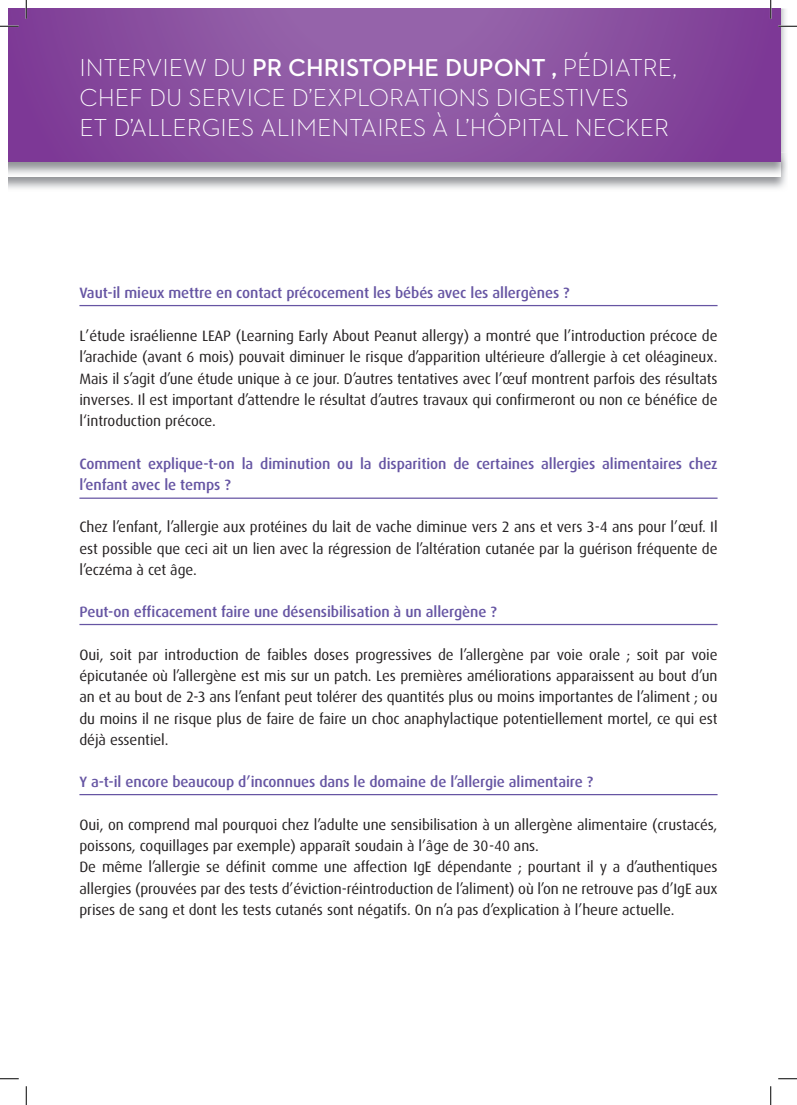
<style>
.page{position:relative;width:797px;height:1105px;background:#fff}
.page>*{position:absolute;margin:0;border:0;box-sizing:border-box;transform-origin:0 0}
.t1{font:300 25px/30px "Neutraface 2 Text";color:#fff}
.t2{font:15px/21.2px "Dax";letter-spacing:-.005em;color:#231f20;text-align:justify}
.t3{font:500 15px/21.2px "Dax";letter-spacing:-.005em;color:#6655a3}
.s1{font-weight:600}
</style>
<div class="page">
<img style="left:780px;top:9px;width:8px;height:168px">
<svg style="left:9px;top:9px;width:771px;height:153px;background:#894f9f"></svg>
<hr style="left:79px;top:305px;width:638px;height:1px;background:#6655a3">
<hr style="left:79px;top:498px;width:638px;height:1px;background:#6655a3">
<hr style="left:79px;top:624px;width:638px;height:1px;background:#6655a3">
<hr style="left:79px;top:794px;width:638px;height:1px;background:#6655a3">
<svg style="left:0;top:25px;width:19px;height:2px"></svg>
<svg style="left:778px;top:25px;width:19px;height:2px"></svg>
<svg style="left:0;top:1078px;width:19px;height:1px"></svg>
<svg style="left:778px;top:1078px;width:19px;height:1px"></svg>
<svg style="left:25px;top:0;width:2px;height:19px"></svg>
<svg style="left:25px;top:1086px;width:2px;height:19px"></svg>
<svg style="left:770px;top:0;width:1px;height:19px"></svg>
<svg style="left:770px;top:1086px;width:1px;height:19px"></svg>
<h1 class="t1" style="left:79px;top:52px;width:599px">INTERVIEW DU <span class="s1">PR CHRISTOPHE DUPONT ,</span> PÉDIATRE,<br>CHEF DU SERVICE D’EXPLORATIONS DIGESTIVES<br>ET D’ALLERGIES ALIMENTAIRES À L’HÔPITAL NECKER</h1>
<p class="t3" style="left:79px;top:283px;width:491px">Vaut-il mieux mettre en contact précocement les bébés avec les allergènes ?</p>
<p class="t2" style="left:79px;top:325px;width:639px">L’étude israélienne LEAP (Learning Early About Peanut allergy) a montré que l’introduction précoce de l’arachide (avant 6 mois) pouvait diminuer le risque d’apparition ultérieure d’allergie à cet oléagineux.<br>Mais il s’agit d’une étude unique à ce jour. D’autres tentatives avec l’œuf montrent parfois des résultats inverses. Il est important d’attendre le résultat d’autres travaux qui confirmeront ou non ce bénéfice de l‘introduction précoce.</p>
<p class="t3" style="left:79px;top:453px;width:639px">Comment explique-t-on la diminution ou la disparition de certaines allergies alimentaires chez l’enfant avec le temps ?</p>
<p class="t2" style="left:79px;top:517px;width:639px">Chez l’enfant, l’allergie aux protéines du lait de vache diminue vers 2 ans et vers 3-4 ans pour l’œuf. Il est possible que ceci ait un lien avec la régression de l’altération cutanée par la guérison fréquente de l’eczéma à cet âge.</p>
<p class="t3" style="left:79px;top:602px;width:419px">Peut-on efficacement faire une désensibilisation à un allergène ?</p>
<p class="t2" style="left:79px;top:644px;width:639px">Oui, soit par introduction de faibles doses progressives de l’allergène par voie orale ; soit par voie épicutanée où l’allergène est mis sur un patch. Les premières améliorations apparaissent au bout d’un an et au bout de 2-3 ans l’enfant peut tolérer des quantités plus ou moins importantes de l’aliment ; ou du moins il ne risque plus de faire de faire un choc anaphylactique potentiellement mortel, ce qui est déjà essentiel.</p>
<p class="t3" style="left:79px;top:772px;width:515px">Y a-t-il encore beaucoup d’inconnues dans le domaine de l’allergie alimentaire ?</p>
<p class="t2" style="left:79px;top:814px;width:639px;text-align:left">Oui, on comprend mal pourquoi chez l’adulte une sensibilisation à un allergène alimentaire (crustacés, poissons, coquillages par exemple) apparaît soudain à l’âge de 30-40 ans.<br>De même l’allergie se définit comme une affection IgE dépendante ; pourtant il y a d’authentiques allergies (prouvées par des tests d’éviction-réintroduction de l’aliment) où l’on ne retrouve pas d’IgE aux prises de sang et dont les tests cutanés sont négatifs. On n’a pas d’explication à l’heure actuelle.</p>
</div>
